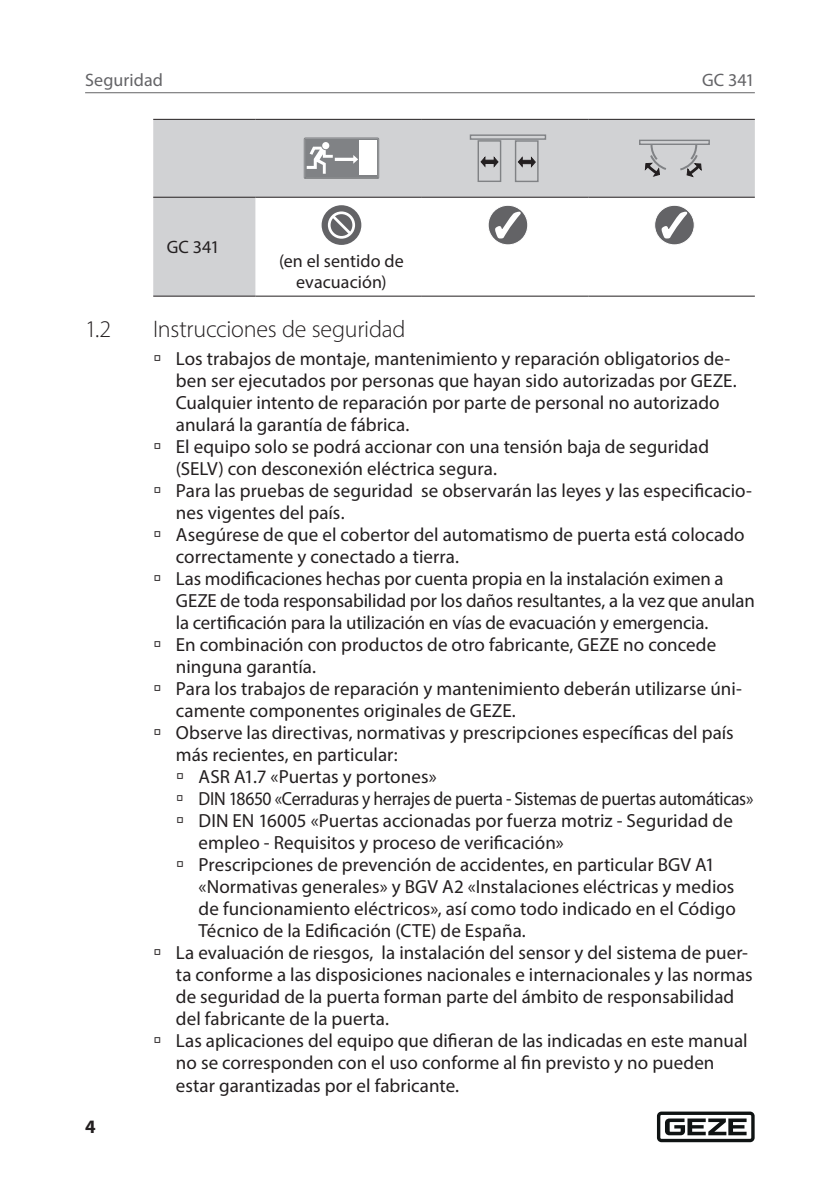
<style>
.page{position:relative;width:840px;height:1191px;background:#fff}
.page>*{position:absolute;margin:0;border:0;box-sizing:border-box;transform-origin:0 0}
.t1{font:300 24px "Myriad Pro";letter-spacing:-.01em;color:#231f20}
.t2{font:19px/22px "Myriad Pro";color:#231f20}
.t3{font:19px "Myriad Pro";color:#231f20;scale:.93 1}
.t4{font:700 19px "Myriad Pro";color:#231f20}
.Tabelle_Grundtext{font:18px/21.6px "Myriad Pro";letter-spacing:.005em;color:#231f20;text-align:center}
.t5{font:18px "Myriad Pro";letter-spacing:.005em;color:#636366}
.Tabelle_Kopfzeile{font:18px "Myriad Pro";color:#231f20}
</style>
<div class="page">
<hr style="left:85px;top:92px;width:669px;height:1px;background:#636366">
<svg style="left:656px;top:1111px;width:98px;height:31px"></svg>
<svg style="left:153px;top:120px;width:601px;height:176px;fill:#d1d2d4"></svg>
<hr style="left:153px;top:119px;width:102px;height:1px;background:#231f20">
<hr style="left:255px;top:119px;width:166px;height:1px;background:#231f20">
<hr style="left:421px;top:119px;width:167px;height:1px;background:#231f20">
<hr style="left:588px;top:119px;width:166px;height:1px;background:#231f20">
<hr style="left:153px;top:197px;width:102px;height:1px;background:#231f20">
<hr style="left:153px;top:296px;width:102px;height:1px;background:#231f20">
<hr style="left:255px;top:197px;width:166px;height:1px;background:#231f20">
<hr style="left:255px;top:296px;width:166px;height:1px;background:#231f20">
<hr style="left:421px;top:197px;width:167px;height:1px;background:#231f20">
<hr style="left:421px;top:296px;width:167px;height:1px;background:#231f20">
<hr style="left:588px;top:197px;width:166px;height:1px;background:#231f20">
<hr style="left:588px;top:296px;width:166px;height:1px;background:#231f20">
<div style="left:304px;top:138px;width:75px;height:41px;border:1px solid #808285"></div>
<div style="left:305px;top:139px;width:73px;height:39px;background:#808285;border:1px solid #808285"></div>
<div style="left:322px;top:142px;width:7px;height:7px;background:#fff;border-radius:50%"></div>
<svg style="left:306px;top:147px;width:52px;height:27px"></svg>
<div style="left:359px;top:141px;width:17px;height:34px;background:#fff"></div>
<svg style="left:469px;top:134px;width:77px;height:48px;background:#bbbcbe"></svg>
<div style="left:638px;top:140px;width:71px;height:5px;border:1px solid #808285"></div>
<svg style="left:643px;top:143px;width:59px;height:34px;background:#b9b9bb"></svg>
<div style="left:321px;top:205px;width:40px;height:40px;background:#636366;border-radius:50%"></div>
<svg style="left:328px;top:211px;width:27px;height:28px"></svg>
<svg style="left:488px;top:205px;width:39px;height:40px"></svg>
<div style="left:488px;top:205px;width:39px;height:40px;border:1px solid #fff;border-radius:50%"></div>
<svg style="left:493px;top:211px;width:29px;height:29px"></svg>
<svg style="left:654px;top:205px;width:39px;height:40px"></svg>
<div style="left:654px;top:205px;width:40px;height:40px;border:1px solid #fff;border-radius:50%"></div>
<svg style="left:659px;top:211px;width:29px;height:29px"></svg>
<p class="t5" style="left:85px;top:68px;width:79px">Seguridad</p>
<p class="t5" style="left:701px;top:68px;width:54px">GC 341</p>
<p class="Tabelle_Kopfzeile" style="left:167px;top:236px;width:54px">GC 341</p>
<p class="Tabelle_Grundtext" style="left:279px;top:249px;width:126px">(en el sentido de evacuación)</p>
<p class="t1" style="left:85px;top:315px;width:28px">1.2</p>
<p class="t1" style="left:153px;top:315px;width:254px">Instrucciones de seguridad</p>
<p class="t2" style="left:176px;top:347px;width:562px;text-indent:-22px">→ Los trabajos de montaje, mantenimiento y reparación obligatorios de&shy;ben ser ejecutados por personas que hayan sido autorizadas por GEZE.<br>Cualquier intento de reparación por parte de personal no autorizado anulará la garantía de fábrica.</p>
<p class="t2" style="left:176px;top:435px;width:534px;text-indent:-22px">→ El equipo solo se podrá accionar con una tensión baja de seguridad (SELV) con desconexión eléctrica segura.</p>
<p class="t2" style="left:176px;top:479px;width:577px;text-indent:-22px">→ Para las pruebas de seguridad se observarán las leyes y las especificacio&shy;nes vigentes del país.</p>
<p class="t2" style="left:176px;top:523px;width:570px;text-indent:-22px">→ Asegúrese de que el cobertor del automatismo de puerta está colocado correctamente y conectado a tierra.</p>
<p class="t2" style="left:176px;top:567px;width:580px;text-indent:-22px">→ Las modificaciones hechas por cuenta propia en la instalación eximen a<br>GEZE de toda responsabilidad por los daños resultantes, a la vez que anulan la certificación para la utilización en vías de evacuación y emergencia.</p>
<p class="t2" style="left:176px;top:633px;width:541px;text-indent:-22px">→ En combinación con productos de otro fabricante, GEZE no concede ninguna garantía.</p>
<p class="t2" style="left:176px;top:677px;width:567px;text-indent:-22px">→ Para los trabajos de reparación y mantenimiento deberán utilizarse úni&shy;camente componentes originales de GEZE.</p>
<p class="t2" style="left:176px;top:721px;width:559px;text-indent:-22px">→ Observe las directivas, normativas y prescripciones específicas del país más recientes, en particular:</p>
<p class="t2" style="left:176px;top:765px;width:261px">→ ASR A1.7 «Puertas y portones»</p>
<p class="t3" style="left:176px;top:787px;width:621px">→ DIN 18650 «Cerraduras y herrajes de puerta - Sistemas de puertas automáticas»</p>
<p class="t2" style="left:198px;top:809px;width:535px;text-indent:-22px">→ DIN EN 16005 «Puertas accionadas por fuerza motriz - Seguridad de empleo - Requisitos y proceso de verificación»</p>
<p class="t2" style="left:198px;top:853px;width:538px;text-indent:-22px">→ Prescripciones de prevención de accidentes, en particular BGV A1 «Normativas generales» y BGV A2 «Instalaciones eléctricas y medios de funcionamiento eléctricos», así como todo indicado en el Código Técnico de la Edificación (CTE) de España.</p>
<p class="t2" style="left:176px;top:941px;width:578px;text-indent:-22px">→ La evaluación de riesgos, la instalación del sensor y del sistema de puer&shy;ta conforme a las disposiciones nacionales e internacionales y las normas de seguridad de la puerta forman parte del ámbito de responsabilidad del fabricante de la puerta.</p>
<p class="t2" style="left:176px;top:1029px;width:573px;text-indent:-22px">→ Las aplicaciones del equipo que difieran de las indicadas en este manual no se corresponden con el uso conforme al fin previsto y no pueden estar garantizadas por el fabricante.</p>
<p class="t4" style="left:85px;top:1113px;width:12px">4</p>
</div>
